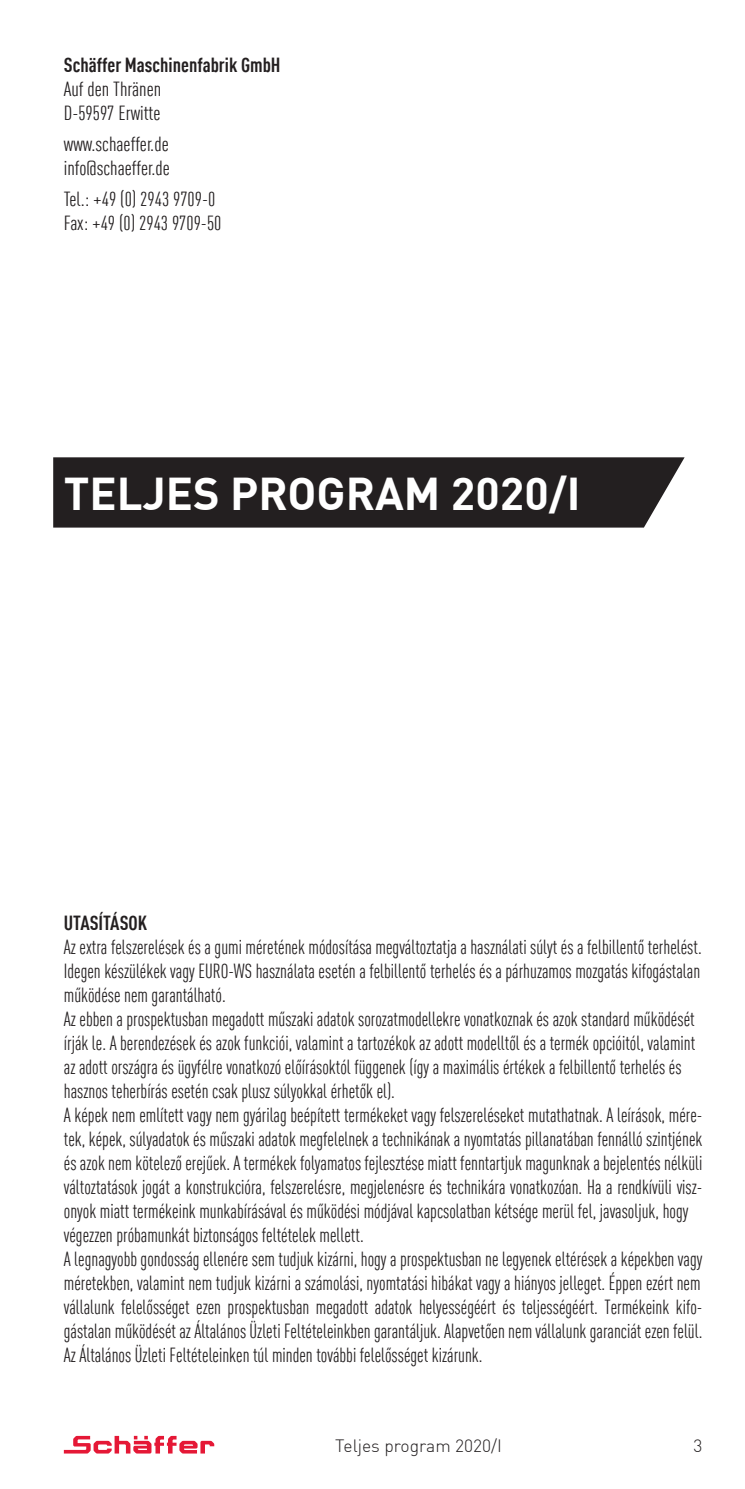
<style>
.page{position:relative;width:745px;height:1489px;background:#fff}
.page>*{position:absolute;margin:0;border:0;box-sizing:border-box;transform-origin:0 0}
.t1{font:700 45px "DIN Offc Pro";color:#fff}
.t2{font:condensed 20px/24px "DIN Offc Pro";color:#231f20;scale:.92 1}
.t3{font:condensed 20px/24px "DIN Offc Pro";color:#231f20}
.t4{font:700 condensed 20px "DIN Offc Pro";color:#231f20}
.t5{font:300 17.5px "DIN Offc Pro";color:#231f20}
</style>
<div class="page">
<svg style="left:64px;top:1435px;width:150px;height:18px"></svg>
<div style="left:53px;top:457px;width:631px;height:70px;background:#231f20"></div>
<p class="t4" style="left:64px;top:50px;width:218px">Schäffer Maschinenfabrik GmbH</p>
<p class="t3" style="left:64px;top:76px;width:99px">Auf den Thränen<br>D-59597 Erwitte</p>
<p class="t3" style="left:64px;top:131px;width:107px">www.schaeffer.de info@schaeffer.de</p>
<p class="t3" style="left:64px;top:186px;width:159px">Tel.: +49 (0) 2943 9709-0<br>Fax: +49 (0) 2943 9709-50</p>
<h1 class="t1" style="left:64px;top:458px;width:518px">TELJES PROGRAM 2020/I</h1>
<p class="t4" style="left:64px;top:908px;width:85px">UTASÍTÁSOK</p>
<p class="t2" style="left:64px;top:933px;width:695px">Az extra felszerelések és a gumi méretének módosítása megváltoztatja a használati súlyt és a felbillentő terhelést.<br>Idegen készülékek vagy EURO-WS használata esetén a felbillentő terhelés és a párhuzamos mozgatás kifogástalan működése nem garantálható.<br>Az ebben a prospektusban megadott műszaki adatok sorozatmodellekre vonatkoznak és azok standard működését írják le. A berendezések és azok funkciói, valamint a tartozékok az adott modelltől és a termék opcióitól, valamint az adott országra és ügyfélre vonatkozó előírásoktól függenek (így a maximális értékek a felbillentő terhelés és hasznos teherbírás esetén csak plusz súlyokkal érhetők el).<br>A képek nem említett vagy nem gyárilag beépített termékeket vagy felszereléseket mutathatnak. A leírások, mére&shy;tek, képek, súlyadatok és műszaki adatok megfelelnek a technikának a nyomtatás pillanatában fennálló szintjének és azok nem kötelező erejűek. A termékek folyamatos fejlesztése miatt fenntartjuk magunknak a bejelentés nélküli változtatások jogát a konstrukcióra, felszerelésre, megjelenésre és technikára vonatkozóan. Ha a rendkívüli visz&shy;onyok miatt termékeink munkabírásával és működési módjával kapcsolatban kétsége merül fel, javasoljuk, hogy végezzen próbamunkát biztonságos feltételek mellett.<br>A legnagyobb gondosság ellenére sem tudjuk kizárni, hogy a prospektusban ne legyenek eltérések a képekben vagy méretekben, valamint nem tudjuk kizárni a számolási, nyomtatási hibákat vagy a hiányos jelleget. Éppen ezért nem vállalunk felelősséget ezen prospektusban megadott adatok helyességéért és teljességéért. Termékeink kifo&shy;gástalan működését az Általános Üzleti Feltételeinkben garantáljuk. Alapvetően nem vállalunk garanciát ezen felül.<br>Az Általános Üzleti Feltételeinken túl minden további felelősséget kizárunk.</p>
<p class="t5" style="left:335px;top:1431px;width:168px">Teljes program 2020/I</p>
<p class="t5" style="left:693px;top:1431px;width:10px">3</p>
</div>
